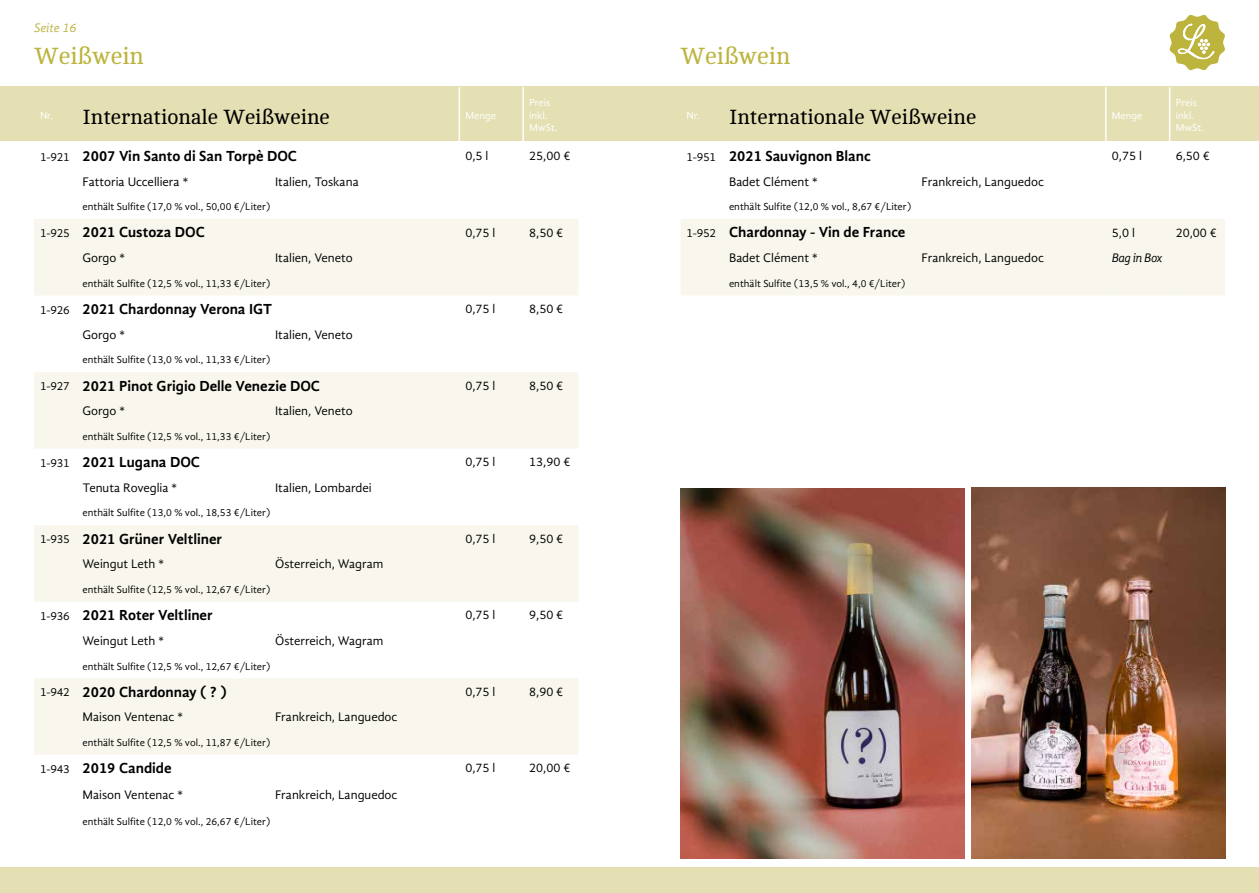
<style>
.page{position:relative;width:1259px;height:893px;background:#fff}
.page>*{position:absolute;margin:0;border:0;box-sizing:border-box;transform-origin:0 0}
.t1{font:24px "Cambo";color:#bcb43d}
.t2{font:21px "Cambo";color:#000}
.t3{font:700 15px "Gandhi Sans";color:#000}
.t4{font:12.75px "Gandhi Sans";color:#000}
.t5{font:italic 12.75px "Gandhi Sans";letter-spacing:-.04em;color:#000}
.t6{font:italic 12.75px "Gandhi Sans";color:#bcb43d}
.t7{font:10.5px "Gandhi Sans";color:#000}
.t8{font:10.5px/12.6px "Gandhi Sans";color:#fff}
.s1{font-weight:400;font-size:12px}
</style>
<div class="page">
<div style="left:0;top:86px;width:629px;height:54px;background:#e4e0b4"></div>
<div style="left:629px;top:86px;width:630px;height:54px;background:#e4e0b4"></div>
<svg style="left:34px;top:219px;width:544px;height:536px;fill:#f9f7ed"></svg>
<hr style="left:458px;top:87px;width:2px;height:55px;background:#fff">
<hr style="left:522px;top:87px;width:2px;height:55px;background:#fff">
<div style="left:0;top:867px;width:629px;height:26px;background:#e4e0b4"></div>
<hr style="left:1105px;top:87px;width:1px;height:55px;background:#fff">
<hr style="left:1169px;top:87px;width:1px;height:55px;background:#fff">
<div style="left:681px;top:219px;width:544px;height:76px;background:#f9f7ed"></div>
<div style="left:629px;top:867px;width:630px;height:26px;background:#e4e0b4"></div>
<svg style="left:1169px;top:14px;width:56px;height:57px"></svg>
<img style="left:680px;top:488px;width:284px;height:371px">
<img style="left:971px;top:488px;width:254px;height:371px">
<p class="t6" style="left:34px;top:21px;width:44px">Seite 16</p>
<h1 class="t1" style="left:34px;top:43px;width:111px">Weißwein</h1>
<h1 class="t1" style="left:680px;top:43px;width:111px">Weißwein</h1>
<h2 class="t2" style="left:40px;top:106px;width:291px"><sup>Nr.</sup> Internationale Weißweine</h2>
<p class="t8" style="left:465px;top:109px;width:32px">Menge</p>
<p class="t8" style="left:529px;top:96px;width:30px">Preis inkl.<br>MwSt.</p>
<h2 class="t2" style="left:686px;top:106px;width:291px"><sup>Nr.</sup> Internationale Weißweine</h2>
<p class="t8" style="left:1112px;top:109px;width:32px">Menge</p>
<p class="t8" style="left:1175px;top:96px;width:30px">Preis inkl.<br>MwSt.</p>
<p class="t3" style="left:40px;top:147px;width:259px"><span class="s1">1-921</span> 2007 Vin Santo di San Torpè DOC</p>
<p class="t4" style="left:465px;top:149px;width:25px">0,5 l</p>
<p class="t4" style="left:529px;top:149px;width:43px">25,00 €</p>
<p class="t4" style="left:83px;top:174px;width:107px">Fattoria Uccelliera *</p>
<p class="t4" style="left:275px;top:174px;width:85px">Italien, Toskana</p>
<p class="t7" style="left:83px;top:201px;width:189px">enthält Sulfite (17,0 % vol., 50,00 €/Liter)</p>
<p class="t3" style="left:40px;top:224px;width:166px"><span class="s1">1-925</span> 2021 Custoza DOC</p>
<p class="t4" style="left:465px;top:225px;width:32px">0,75 l</p>
<p class="t4" style="left:529px;top:225px;width:36px">8,50 €</p>
<p class="t4" style="left:83px;top:251px;width:44px">Gorgo *</p>
<p class="t4" style="left:275px;top:251px;width:79px">Italien, Veneto</p>
<p class="t7" style="left:83px;top:277px;width:189px">enthält Sulfite (12,5 % vol., 11,33 €/Liter)</p>
<p class="t3" style="left:40px;top:300px;width:234px"><span class="s1">1-926</span> 2021 Chardonnay Verona IGT</p>
<p class="t4" style="left:465px;top:302px;width:32px">0,75 l</p>
<p class="t4" style="left:529px;top:302px;width:36px">8,50 €</p>
<p class="t4" style="left:83px;top:327px;width:44px">Gorgo *</p>
<p class="t4" style="left:275px;top:327px;width:79px">Italien, Veneto</p>
<p class="t7" style="left:83px;top:354px;width:189px">enthält Sulfite (13,0 % vol., 11,33 €/Liter)</p>
<p class="t3" style="left:40px;top:377px;width:281px"><span class="s1">1-927</span> 2021 Pinot Grigio Delle Venezie DOC</p>
<p class="t4" style="left:465px;top:378px;width:32px">0,75 l</p>
<p class="t4" style="left:529px;top:378px;width:36px">8,50 €</p>
<p class="t4" style="left:83px;top:404px;width:44px">Gorgo *</p>
<p class="t4" style="left:275px;top:404px;width:79px">Italien, Veneto</p>
<p class="t7" style="left:83px;top:430px;width:189px">enthält Sulfite (12,5 % vol., 11,33 €/Liter)</p>
<p class="t3" style="left:40px;top:453px;width:162px"><span class="s1">1-931</span> 2021 Lugana DOC</p>
<p class="t4" style="left:465px;top:455px;width:32px">0,75 l</p>
<p class="t4" style="left:529px;top:455px;width:43px">13,90 €</p>
<p class="t4" style="left:83px;top:480px;width:96px">Tenuta Roveglia *</p>
<p class="t4" style="left:275px;top:480px;width:98px">Italien, Lombardei</p>
<p class="t7" style="left:83px;top:507px;width:189px">enthält Sulfite (13,0 % vol., 18,53 €/Liter)</p>
<p class="t3" style="left:40px;top:530px;width:184px"><span class="s1">1-935</span> 2021 Grüner Veltliner</p>
<p class="t4" style="left:465px;top:531px;width:32px">0,75 l</p>
<p class="t4" style="left:529px;top:531px;width:36px">9,50 €</p>
<p class="t4" style="left:83px;top:557px;width:83px">Weingut Leth *</p>
<p class="t4" style="left:275px;top:557px;width:110px">Österreich, Wagram</p>
<p class="t7" style="left:83px;top:583px;width:189px">enthält Sulfite (12,5 % vol., 12,67 €/Liter)</p>
<p class="t3" style="left:40px;top:606px;width:174px"><span class="s1">1-936</span> 2021 Roter Veltliner</p>
<p class="t4" style="left:465px;top:608px;width:32px">0,75 l</p>
<p class="t4" style="left:529px;top:608px;width:36px">9,50 €</p>
<p class="t4" style="left:83px;top:633px;width:83px">Weingut Leth *</p>
<p class="t4" style="left:275px;top:633px;width:110px">Österreich, Wagram</p>
<p class="t7" style="left:83px;top:660px;width:189px">enthält Sulfite (12,5 % vol., 12,67 €/Liter)</p>
<p class="t3" style="left:40px;top:683px;width:188px"><span class="s1">1-942</span> 2020 Chardonnay ( ? )</p>
<p class="t4" style="left:465px;top:684px;width:32px">0,75 l</p>
<p class="t4" style="left:529px;top:684px;width:36px">8,90 €</p>
<p class="t4" style="left:83px;top:710px;width:102px">Maison Ventenac *</p>
<p class="t4" style="left:275px;top:710px;width:124px">Frankreich, Languedoc</p>
<p class="t7" style="left:83px;top:736px;width:189px">enthält Sulfite (12,5 % vol., 11,87 €/Liter)</p>
<p class="t3" style="left:40px;top:760px;width:133px"><span class="s1">1-943</span> 2019 Candide</p>
<p class="t4" style="left:465px;top:761px;width:32px">0,75 l</p>
<p class="t4" style="left:529px;top:761px;width:43px">20,00 €</p>
<p class="t4" style="left:83px;top:787px;width:102px">Maison Ventenac *</p>
<p class="t4" style="left:275px;top:787px;width:124px">Frankreich, Languedoc</p>
<p class="t7" style="left:83px;top:815px;width:189px">enthält Sulfite (12,0 % vol., 26,67 €/Liter)</p>
<p class="t3" style="left:686px;top:147px;width:186px"><span class="s1">1-951</span> 2021 Sauvignon Blanc</p>
<p class="t4" style="left:1112px;top:149px;width:32px">0,75 l</p>
<p class="t4" style="left:1175px;top:149px;width:36px">6,50 €</p>
<p class="t4" style="left:729px;top:174px;width:90px">Badet Clément *</p>
<p class="t4" style="left:921px;top:174px;width:124px">Frankreich, Languedoc</p>
<p class="t7" style="left:729px;top:201px;width:184px">enthält Sulfite (12,0 % vol., 8,67 €/Liter)</p>
<p class="t3" style="left:686px;top:224px;width:220px"><span class="s1">1-952</span> Chardonnay - Vin de France</p>
<p class="t4" style="left:1112px;top:225px;width:25px">5,0 l</p>
<p class="t4" style="left:1175px;top:225px;width:43px">20,00 €</p>
<p class="t4" style="left:729px;top:251px;width:90px">Badet Clément *</p>
<p class="t4" style="left:921px;top:251px;width:124px">Frankreich, Languedoc</p>
<p class="t5" style="left:1112px;top:251px;width:52px">Bag in Box</p>
<p class="t7" style="left:729px;top:277px;width:178px">enthält Sulfite (13,5 % vol., 4,0 €/Liter)</p>
</div>
